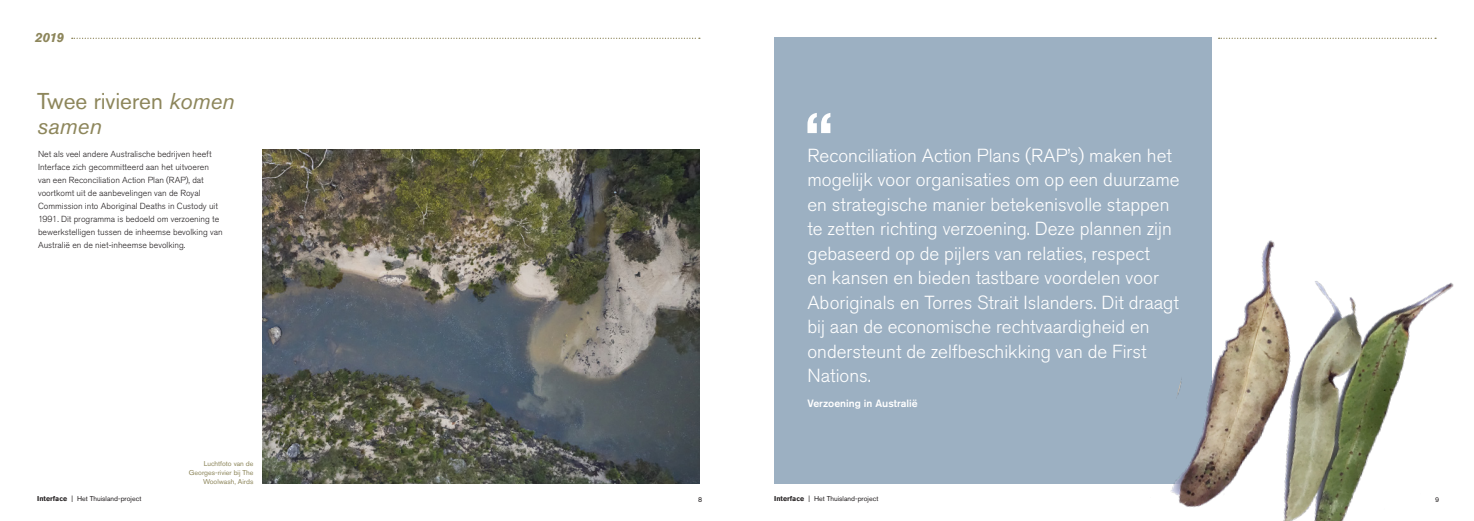
<style>
.page{position:relative;width:1474px;height:521px;background:#fff}
.page>*{position:absolute;margin:0;border:0;box-sizing:border-box;transform-origin:0 0}
.t1{font:22.75px/24.5px "Akzidenz Grotesk Pro";color:#8d865b}
.t2{font:300 18.81px/24.5px "Akzidenz Grotesk Pro";color:#fff}
.t3{font:italic 700 13.12px "Akzidenz Grotesk Pro";color:#8d865b}
.t4{font:500 10.5px "Akzidenz Grotesk Pro";color:#fff}
.t5{font:300 8.75px/13.1px "Akzidenz Grotesk Pro";color:#231f20}
.t6{font:7px "Akzidenz Grotesk Pro";color:#231f20}
.t7{font:7px/8.8px "Akzidenz Grotesk Pro";color:#8d865b;text-align:right}
.s1{font-style:italic}
.s2{font-weight:700}
</style>
<div class="page">
<img style="left:262px;top:150px;width:437px;height:334px">
<div style="left:774px;top:37px;width:437px;height:447px;background:#9cb0c2"></div>
<img style="left:1171px;top:207px;width:283px;height:314px">
<svg style="left:72px;top:38px;width:628px;height:1px"></svg>
<svg style="left:1218px;top:38px;width:217px;height:1px"></svg>
<svg style="left:807px;top:113px;width:23px;height:20px"></svg>
<p class="t3" style="left:35px;top:29px;width:31px">2019</p>
<p class="t1" style="left:37px;top:89px;width:199px">Twee rivieren <span class="s1">komen samen</span></p>
<p class="t5" style="left:38px;top:147px;width:186px">Net als veel andere Australische bedrijven heeft Interface zich gecommitteerd aan het uitvoeren van een Reconciliation Action Plan (RAP), dat voortkomt uit de aanbevelingen van de Royal Commission into Aboriginal Deaths in Custody uit 1991. Dit programma is bedoeld om verzoening te bewerkstelligen tussen de inheemse bevolking van Australië en de niet-inheemse bevolking.</p>
<p class="t2" style="left:807px;top:143px;width:374px">Reconciliation Action Plans (RAP’s) maken het mogelijk voor organisaties om op een duurzame en strategische manier betekenisvolle stappen te zetten richting verzoening. Deze plannen zijn gebaseerd op de pijlers van relaties, respect<br>en kansen en bieden tastbare voordelen voor Aboriginals en Torres Strait Islanders. Dit draagt bij aan de economische rechtvaardigheid en ondersteunt de zelfbeschikking van de First Nations.</p>
<p class="t4" style="left:807px;top:396px;width:112px">Verzoening in Australië</p>
<p class="t7" style="left:189px;top:459px;width:66px">Luchtfoto van de<br>Georges-rivier bij The<br>Woolwash, Airds</p>
<p class="t6" style="left:37px;top:494px;width:106px"><span class="s2">Interface</span> | Het Thuisland-project</p>
<p class="t6" style="left:698px;top:495px;width:6px">8</p>
<p class="t6" style="left:774px;top:494px;width:106px"><span class="s2">Interface</span> | Het Thuisland-project</p>
<p class="t6" style="left:1435px;top:495px;width:6px">9</p>
</div>
